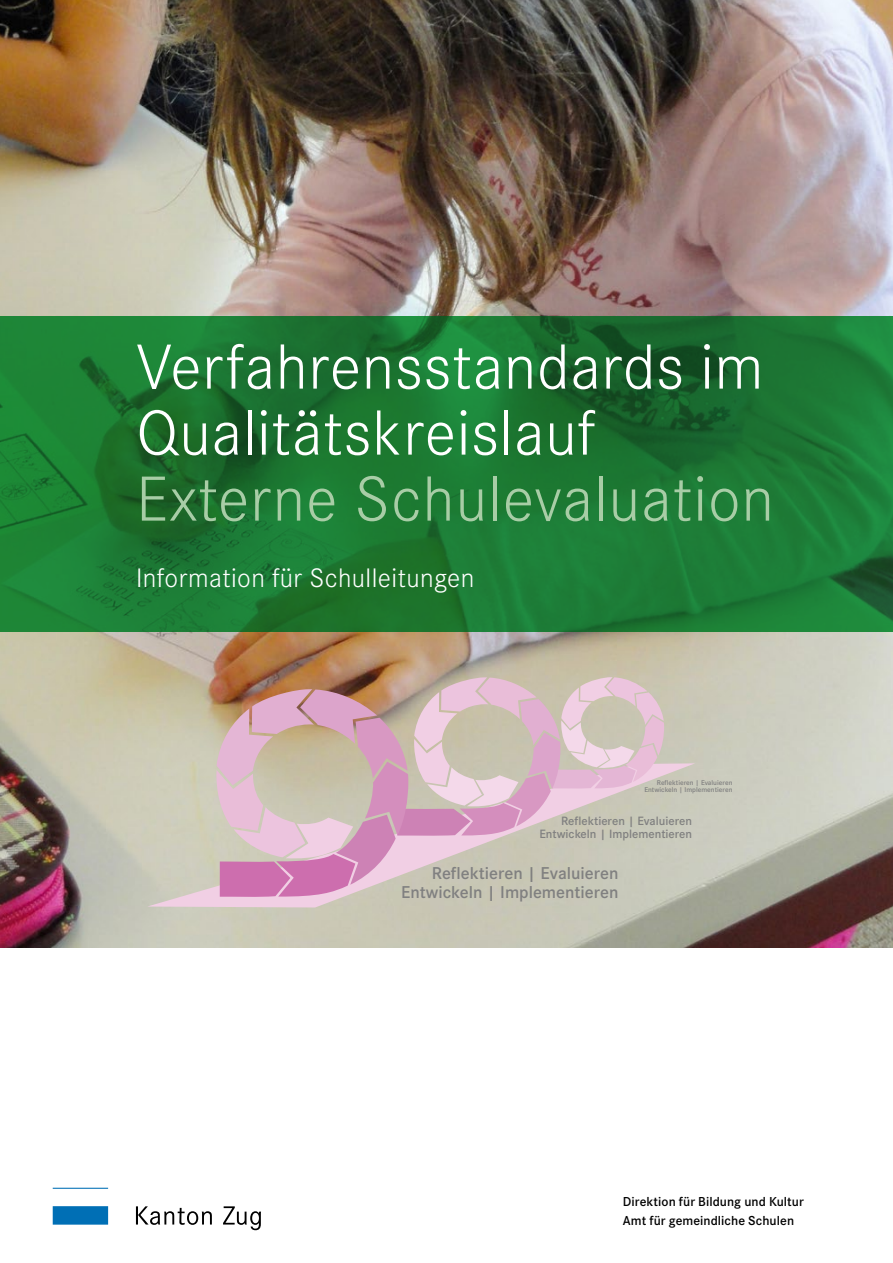
<style>
.page{position:relative;width:893px;height:1263px;background:#fff}
.page>*{position:absolute;margin:0;border:0;box-sizing:border-box;transform-origin:0 0}
.t1{font:300 66px/66px "Corporate S";letter-spacing:.01em;color:#fff}
.t2{font:300 66px "Corporate S";letter-spacing:.015em;color:#a8cda6}
.t3{font:300 27.75px "Corporate S";letter-spacing:.015em;color:#fff}
.t4{font:600 17.85px/18.5px "Corporate S";color:#808080;text-align:right}
.t5{font:600 13.5px/18.8px "Corporate S";letter-spacing:.005em;color:#000}
.t6{font:600 12.45px/12.9px "Corporate S";color:#808080;text-align:right}
.t7{font:600 7.2px/7.5px "Corporate S";color:#808080;text-align:right}
</style>
<div class="page">
<img style="left:0;top:0;width:893px;height:947px">
<svg style="left:147px;top:763px;width:548px;height:144px;background:#cfcabd"></svg>
<svg style="left:216px;top:677px;width:448px;height:220px;background:#d1b5b9"></svg>
<svg style="left:0;top:316px;width:893px;height:315px;background:#1b7732"></svg>
<svg style="left:136px;top:1206px;width:125px;height:24px"></svg>
<svg style="left:53px;top:1188px;width:55px;height:36px"></svg>
<h1 class="t1" style="left:136px;top:331px;width:629px">Verfahrensstandards im<br>Qualitätskreislauf</h1>
<h1 class="t2" style="left:136px;top:456px;width:639px">Externe Schulevaluation</h1>
<h2 class="t3" style="left:136px;top:559px;width:340px">Information für Schulleitungen</h2>
<p class="t7" style="left:644px;top:778px;width:90px">Reflektieren | Evaluieren<br>Entwickeln | Implementieren</p>
<p class="t6" style="left:539px;top:814px;width:154px">Reflektieren | Evaluieren<br>Entwickeln | Implementieren</p>
<h3 class="t4" style="left:401px;top:863px;width:219px">Reflektieren | Evaluieren<br>Entwickeln | Implementieren</h3>
<p class="t5" style="left:623px;top:1192px;width:182px">Direktion für Bildung und Kultur<br>Amt für gemeindliche Schulen</p>
</div>
